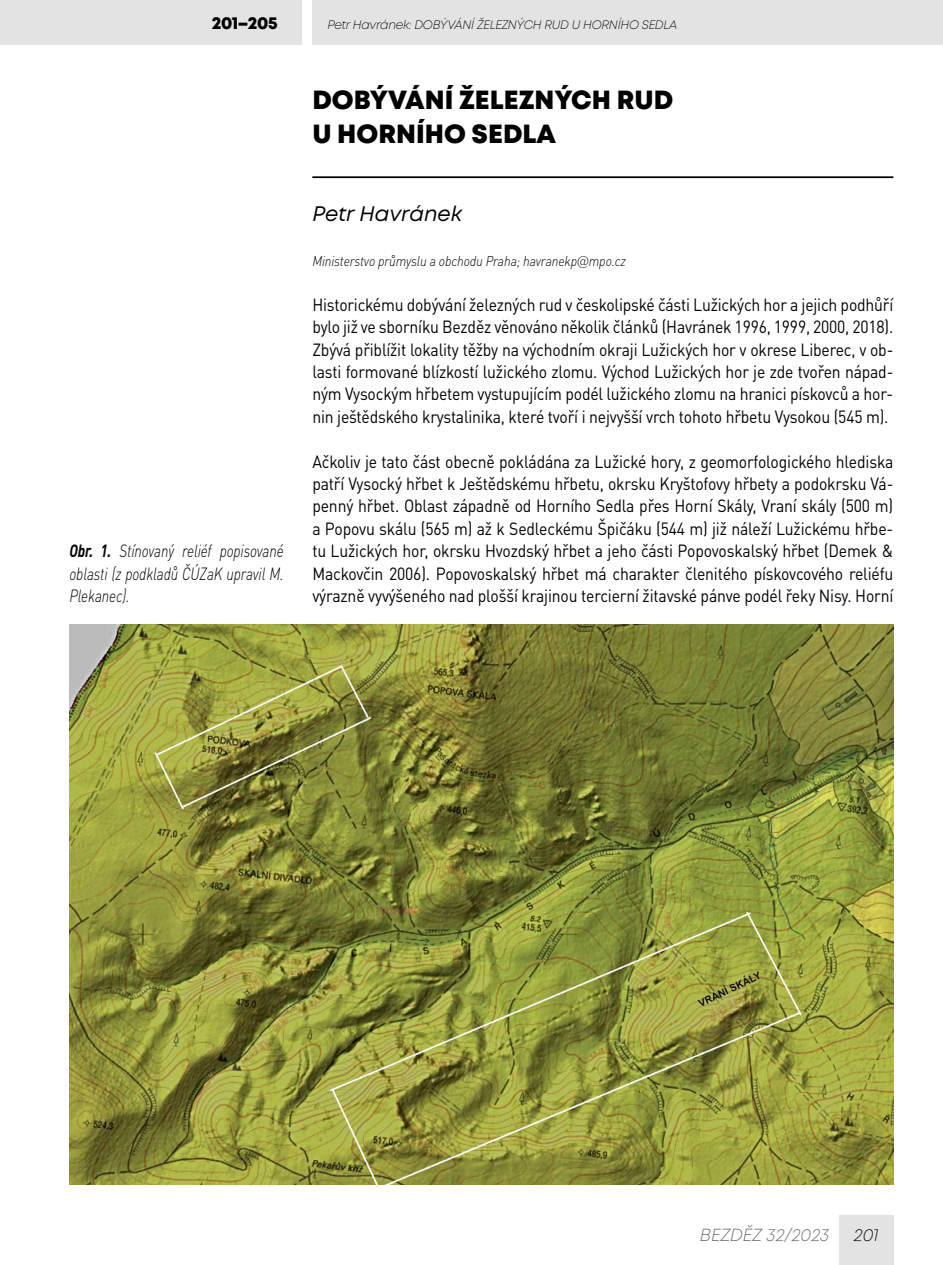
<style>
.page{position:relative;width:943px;height:1265px;background:#fff}
.page>*{position:absolute;margin:0;border:0;box-sizing:border-box;transform-origin:0 0}
.t1{font:800 26.25px/33.6px "Mont";color:#000}
.t2{font:italic 21px "Mont";color:#000}
.t3{font:17.5px/22.4px "DIN Pro";letter-spacing:-.01em;color:#000;text-align:justify;scale:.9 1}
.t4{font:italic 300 17.5px/22.4px "DIN Pro";letter-spacing:-.01em;color:#000;text-align:justify;scale:.8 1}
.t5{font:italic 300 17.5px "Mont";color:#646363}
.t6{font:800 17.5px "Mont";letter-spacing:-.02em;color:#000}
.t7{font:italic 300 17.5px "Mont";color:#000}
.t8{font:italic 300 14px "DIN Pro";letter-spacing:-.01em;color:#000;scale:.9 1}
.t9{font:italic 300 12.25px "Mont";letter-spacing:-.02em;color:#000}
.s1{font-weight:700}
.s2{font-family:"Swiss 721 BT";font-style:normal}
</style>
<div class="page">
<div style="left:0;top:0;width:301px;height:45px;background:#e3e3e3"></div>
<div style="left:312px;top:0;width:631px;height:45px;background:#e3e3e3"></div>
<div style="left:839px;top:1216px;width:54px;height:49px;background:#e3e3e3"></div>
<hr style="left:312px;top:176px;width:581px;height:2px;background:#000">
<img style="left:69px;top:624px;width:824px;height:560px">
<p class="t6" style="left:212px;top:12px;width:68px">201–205</p>
<p class="t9" style="left:327px;top:17px;width:351px">Petr Havránek: DOBÝVÁNÍ ŽELEZNÝCH RUD U HORNÍHO SEDLA</p>
<p class="t4" style="left:69px;top:538px;width:269px"><span class="s1">Obr. 1.</span> Stínovaný reliéf popisované oblasti (z podkladů ČÚZaK upravil M.<br>Plekanec).</p>
<h1 class="t1" style="left:312px;top:83px;width:362px">DOBÝVÁNÍ ŽELEZNÝCH RUD<br>U HORNÍHO SEDLA</h1>
<p class="t2" style="left:312px;top:200px;width:151px">Petr Havránek</p>
<p class="t8" style="left:312px;top:250px;width:350px">Ministerstvo průmyslu a obchodu Praha; havranekp<span class="s2">@</span>mpo.cz</p>
<p class="t3" style="left:312px;top:291px;width:647px">Historickému dobývání železných rud v českolipské části Lužických hor a jejich podhůří bylo již ve sborníku Bezděz věnováno několik článků (Havránek 1996, 1999, 2000, 2018).<br>Zbývá přiblížit lokality těžby na východním okraji Lužických hor v okrese Liberec, v ob&shy;lasti formované blízkostí lužického zlomu. Východ Lužických hor je zde tvořen nápad&shy;ným Vysockým hřbetem vystupujícím podél lužického zlomu na hranici pískovců a hor&shy;nin ještědského krystalinika, které tvoří i nejvyšší vrch tohoto hřbetu Vysokou (545 m).</p>
<p class="t3" style="left:312px;top:448px;width:647px">Ačkoliv je tato část obecně pokládána za Lužické hory, z geomorfologického hlediska patří Vysocký hřbet k Ještědskému hřbetu, okrsku Kryštofovy hřbety a podokrsku Vá&shy;penný hřbet. Oblast západně od Horního Sedla přes Horní Skály, Vraní skály (500 m) a Popovu skálu (565 m) až k Sedleckému Špičáku (544 m) již náleží Lužickému hřbe&shy;tu Lužických hor, okrsku Hvozdský hřbet a jeho části Popovoskalský hřbet (Demek &amp; Mackovčin 2006). Popovoskalský hřbet má charakter členitého pískovcového reliéfu výrazně vyvýšeného nad plošší krajinou tercierní žitavské pánve podél řeky Nisy. Horní</p>
<p class="t5" style="left:699px;top:1224px;width:131px">BEZDĚZ 32/2023</p>
<p class="t7" style="left:854px;top:1224px;width:26px">201</p>
</div>
